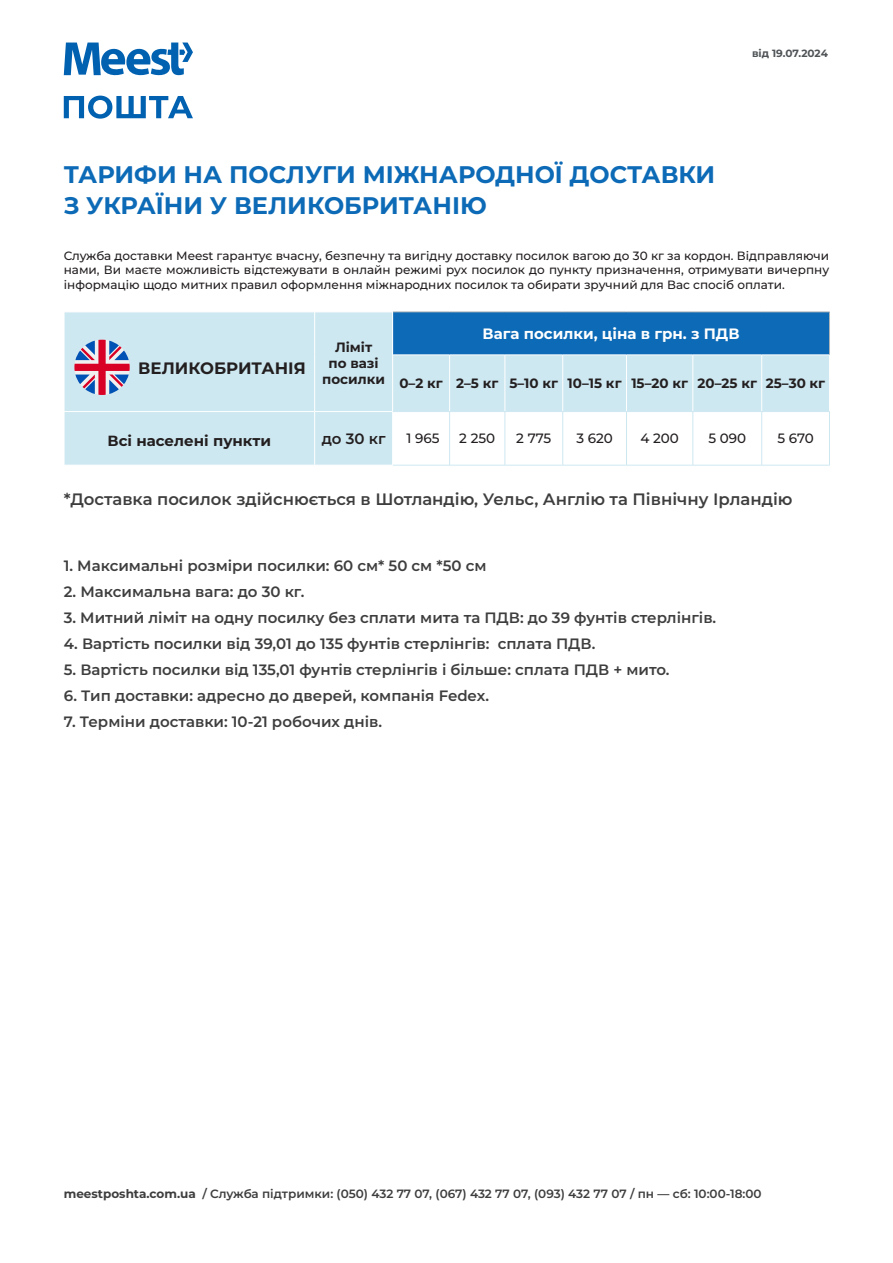
<style>
.page{position:relative;width:893px;height:1263px;background:#fff}
.page>*{position:absolute;margin:0;border:0;box-sizing:border-box;transform-origin:0 0}
.zag{font:700 24px "Montserrat";color:#0c6ab6}
.t1{font:600 16.5px "Montserrat";color:#3e3e3f}
.t{font:700 16.5px "Montserrat";color:#231f20}
.t2{font:600 15px "Montserrat";color:#3e3e3f}
.text{font:700 15px "Montserrat";color:#fff}
.tabl-text{font:600 15px "Montserrat";color:#231f20}
.text-2{font:700 14.7px "Montserrat";color:#231f20}
.text-3{font:700 13.5px "Montserrat";color:#231f20}
.tabl-text-2{font:500 13.5px "Montserrat";color:#231f20}
.text-4{font:500 12px/14.4px "Montserrat";color:#231f20;text-align:justify}
.t3{font:600 12px "Montserrat";color:#3e3e3f}
.t4{font:700 10.5px "Montserrat";color:#505457}
.s1{font-weight:700}
</style>
<div class="page">
<svg style="left:65px;top:313px;width:764px;height:152px;fill:#cee8f1"></svg>
<div style="left:393px;top:312px;width:436px;height:43px;background:#0c6ab6"></div>
<hr style="left:393px;top:312px;width:57px;height:1px;background:#b0b6b8">
<hr style="left:450px;top:312px;width:55px;height:1px;background:#b0b6b8">
<hr style="left:505px;top:312px;width:58px;height:1px;background:#b0b6b8">
<hr style="left:563px;top:312px;width:63px;height:1px;background:#b0b6b8">
<hr style="left:626px;top:312px;width:67px;height:1px;background:#b0b6b8">
<hr style="left:693px;top:312px;width:69px;height:1px;background:#b0b6b8">
<hr style="left:762px;top:312px;width:68px;height:1px;background:#b0b6b8">
<hr style="left:829px;top:312px;width:1px;height:43px;background:#b0b6b8">
<hr style="left:314px;top:312px;width:1px;height:43px;background:#fff">
<hr style="left:392px;top:312px;width:1px;height:43px;background:#fff">
<hr style="left:314px;top:355px;width:1px;height:56px;background:#fff">
<hr style="left:392px;top:355px;width:58px;height:1px;background:#fff">
<hr style="left:392px;top:355px;width:1px;height:56px;background:#fff">
<hr style="left:450px;top:355px;width:55px;height:1px;background:#fff">
<hr style="left:449px;top:355px;width:1px;height:56px;background:#fff">
<hr style="left:505px;top:355px;width:58px;height:1px;background:#fff">
<hr style="left:505px;top:355px;width:1px;height:56px;background:#fff">
<hr style="left:563px;top:355px;width:63px;height:1px;background:#fff">
<hr style="left:562px;top:355px;width:1px;height:56px;background:#fff">
<hr style="left:626px;top:355px;width:67px;height:1px;background:#fff">
<hr style="left:626px;top:355px;width:1px;height:56px;background:#fff">
<hr style="left:693px;top:355px;width:69px;height:1px;background:#fff">
<hr style="left:693px;top:355px;width:1px;height:56px;background:#fff">
<hr style="left:762px;top:355px;width:68px;height:1px;background:#fff">
<hr style="left:761px;top:355px;width:1px;height:56px;background:#fff">
<hr style="left:393px;top:411px;width:57px;height:1px;background:#cee8f1">
<hr style="left:450px;top:411px;width:55px;height:1px;background:#cee8f1">
<hr style="left:449px;top:412px;width:1px;height:53px;background:#cee8f1">
<hr style="left:505px;top:411px;width:58px;height:1px;background:#cee8f1">
<hr style="left:505px;top:412px;width:1px;height:53px;background:#cee8f1">
<hr style="left:563px;top:411px;width:63px;height:1px;background:#cee8f1">
<hr style="left:562px;top:412px;width:1px;height:53px;background:#cee8f1">
<hr style="left:626px;top:411px;width:67px;height:1px;background:#cee8f1">
<hr style="left:626px;top:412px;width:1px;height:53px;background:#cee8f1">
<hr style="left:693px;top:411px;width:69px;height:1px;background:#cee8f1">
<hr style="left:693px;top:412px;width:1px;height:53px;background:#cee8f1">
<hr style="left:762px;top:411px;width:68px;height:1px;background:#cee8f1">
<hr style="left:761px;top:412px;width:1px;height:53px;background:#cee8f1">
<hr style="left:829px;top:412px;width:1px;height:53px;background:#cee8f1">
<hr style="left:393px;top:465px;width:57px;height:1px;background:#cee8f1">
<hr style="left:450px;top:465px;width:55px;height:1px;background:#cee8f1">
<hr style="left:505px;top:465px;width:58px;height:1px;background:#cee8f1">
<hr style="left:563px;top:465px;width:63px;height:1px;background:#cee8f1">
<hr style="left:626px;top:465px;width:67px;height:1px;background:#cee8f1">
<hr style="left:693px;top:465px;width:69px;height:1px;background:#cee8f1">
<hr style="left:762px;top:465px;width:68px;height:1px;background:#cee8f1">
<hr style="left:64px;top:411px;width:251px;height:1px;background:#fff">
<hr style="left:315px;top:411px;width:78px;height:1px;background:#fff">
<hr style="left:314px;top:412px;width:1px;height:53px;background:#fff">
<hr style="left:392px;top:412px;width:1px;height:53px;background:#fff">
<svg style="left:74px;top:340px;width:56px;height:55px"></svg>
<svg style="left:64px;top:43px;width:129px;height:33px"></svg>
<svg style="left:64px;top:96px;width:129px;height:23px"></svg>
<p class="t4" style="left:752px;top:47px;width:77px">від 19.07.2024</p>
<p class="zag" style="left:64px;top:158px;width:653px">ТАРИФИ НА ПОСЛУГИ МІЖНАРОДНОЇ ДОСТАВКИ</p>
<p class="zag" style="left:64px;top:189px;width:424px">З УКРАЇНИ У ВЕЛИКОБРИТАНІЮ</p>
<p class="text-4" style="left:64px;top:248px;width:767px">Служба доставки Meest гарантує вчасну, безпечну та вигідну доставку посилок вагою до 30 кг за кордон. Відправляючи нами, Ви маєте можливість відстежувати в онлайн режимі рух посилок до пункту призначення, отримувати вичерпну інформацію щодо митних правил оформлення міжнародних посилок та обирати зручний для Вас спосіб оплати.</p>
<p class="t" style="left:138px;top:357px;width:169px">ВЕЛИКОБРИТАНІЯ</p>
<p class="text-3" style="left:335px;top:338px;width:39px">Ліміт</p>
<p class="text-3" style="left:329px;top:354px;width:52px">по вазі</p>
<p class="text-3" style="left:322px;top:371px;width:64px">посилки</p>
<p class="text" style="left:483px;top:324px;width:258px">Вага посилки, ціна в грн. з ПДВ</p>
<p class="text-3" style="left:399px;top:374px;width:45px">0–2 кг</p>
<p class="text-3" style="left:456px;top:374px;width:44px">2–5 кг</p>
<p class="text-3" style="left:509px;top:374px;width:50px">5–10 кг</p>
<p class="text-3" style="left:568px;top:374px;width:55px">10–15 кг</p>
<p class="text-3" style="left:631px;top:374px;width:58px">15–20 кг</p>
<p class="text-3" style="left:698px;top:374px;width:61px">20–25 кг</p>
<p class="text-3" style="left:766px;top:374px;width:61px">25–30 кг</p>
<p class="text-2" style="left:108px;top:431px;width:165px">Всі населені пункти</p>
<p class="tabl-text" style="left:322px;top:429px;width:65px">до 30 кг</p>
<p class="tabl-text-2" style="left:406px;top:430px;width:35px">1 965</p>
<p class="tabl-text-2" style="left:459px;top:430px;width:37px">2 250</p>
<p class="tabl-text-2" style="left:516px;top:430px;width:37px">2 775</p>
<p class="tabl-text-2" style="left:576px;top:430px;width:38px">3 620</p>
<p class="tabl-text-2" style="left:640px;top:430px;width:40px">4 200</p>
<p class="tabl-text-2" style="left:708px;top:430px;width:39px">5 090</p>
<p class="tabl-text-2" style="left:777px;top:430px;width:38px">5 670</p>
<p class="t1" style="left:64px;top:488px;width:730px">*Доставка посилок здійснюється в Шотландію, Уельс, Англію та Північну Ірландію</p>
<p class="t2" style="left:64px;top:556px;width:424px">1. Максимальні розміри посилки: 60 см* 50 см *50 см</p>
<p class="t2" style="left:64px;top:582px;width:242px">2. Максимальна вага: до 30 кг.</p>
<p class="t2" style="left:64px;top:608px;width:654px">3. Митний ліміт на одну посилку без сплати мита та ПДВ: до 39 фунтів стерлінгів.</p>
<p class="t2" style="left:64px;top:634px;width:533px">4. Вартість посилки від 39,01 до 135 фунтів стерлінгів: сплата ПДВ.</p>
<p class="t2" style="left:64px;top:660px;width:607px">5. Вартість посилки від 135,01 фунтів стерлінгів і більше: сплата ПДВ + мито.</p>
<p class="t2" style="left:64px;top:686px;width:427px">6. Тип доставки: адресно до дверей, компанія Fedex.</p>
<p class="t2" style="left:64px;top:712px;width:320px">7. Терміни доставки: 10-21 робочих днів.</p>
<p class="t3" style="left:64px;top:1186px;width:699px"><span class="s1">meestposhta.com.ua</span> / Служба підтримки: (050) 432 77 07, (067) 432 77 07, (093) 432 77 07 / пн — сб: 10:00-18:00</p>
</div>
